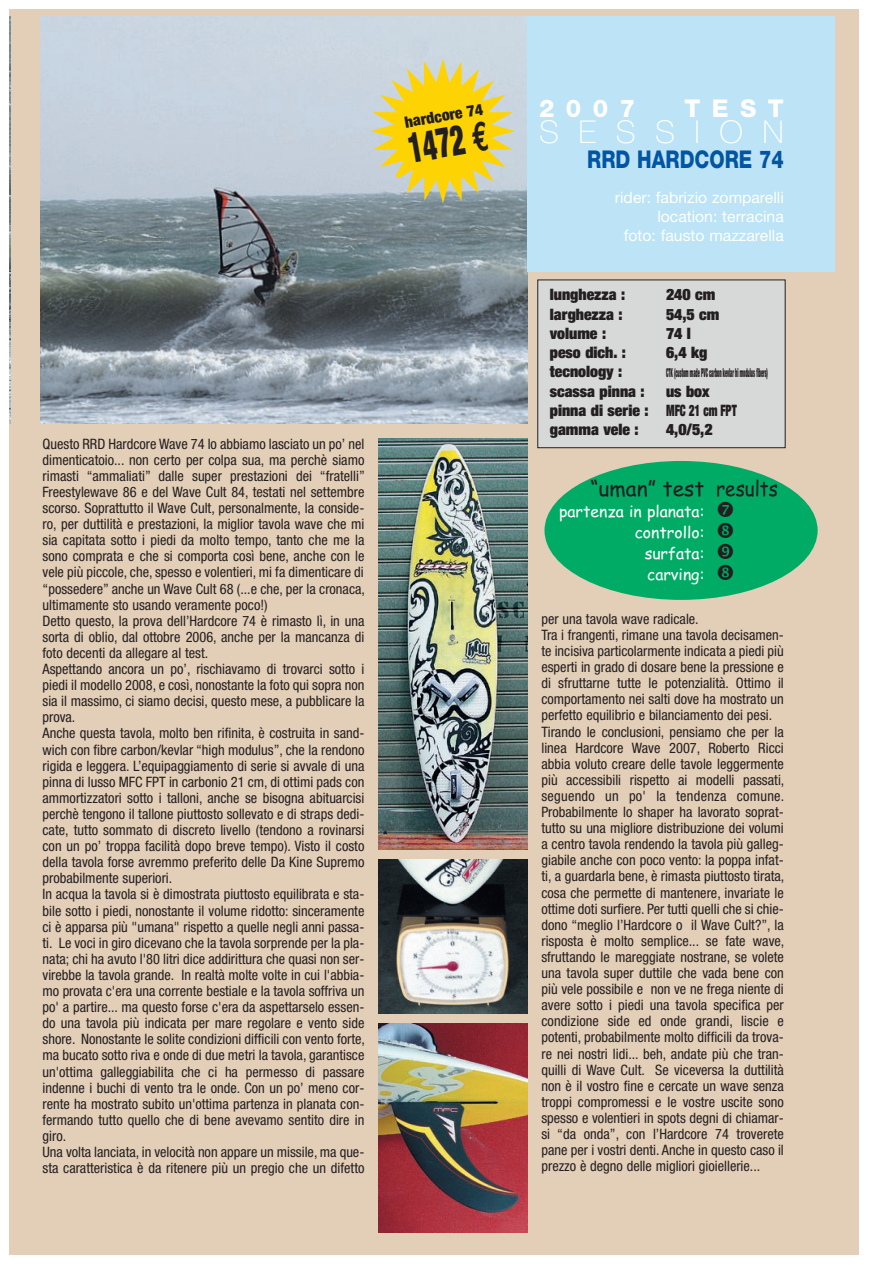
<style>
.page{position:relative;width:869px;height:1265px;background:#fff}
.page>*{position:absolute;margin:0;border:0;box-sizing:border-box;transform-origin:0 0}
.t1{font:42px "Helvetica Neue Black Cond+GRYCRQ";color:#231f20;scale:.65 1}
.t2{font:31.5px "Helvetica Neue Thin+JAKSRZ";letter-spacing:.62em;color:#fff}
.t3{font:24.5px "Helvetica Neue Heavy+BWKXFQ";color:#0155a2;scale:.8 1}
.t4{font:24.5px "Helvetica Neue Heavy+BWKXFQ";letter-spacing:.465em;color:#fff}
.t5{font:21px "Comic Sans MS+ZZZADS";color:#231f20}
.t6{font:21px "Comic Sans MS+ZZZADS";color:#231f20;scale:.9 1}
.t7{font:15.75px/19.2px "Helvetica Neue Ext Black Cond+JGMSRI";color:#231f20}
.t8{font:15.75px/19.2px "Helvetica Neue Roman+EGDAJG";color:#fff;text-align:right}
.t9{font:15.75px/21px "Comic Sans MS+ZZZADS";color:#fff;text-align:right}
.t10{font:15.75px "Helvetica Neue Black Cond+GRYCRQ";color:#231f20}
.t11{font:14.35px/16.1px "Helvetica Neue Condensed+VEJKVH";color:#231f20}
.t12{font:12.25px "Helvetica Neue Ext Black Cond+JGMSRI";color:#231f20;scale:.35 1}
.s1{font-family:"Euro Mono Bold+SNWEHO"}
</style>
<div class="page">
<div style="left:10px;top:10px;width:848px;height:1245px;background:#e3ceb7"></div>
<img style="left:41px;top:17px;width:486px;height:406px">
<div style="left:527px;top:17px;width:307px;height:254px;background:#bce3f6"></div>
<img style="left:10px;top:17px;width:1px;height:406px">
<div style="left:544px;top:461px;width:273px;height:139px;background:#00ab66;border-radius:50%"></div>
<img style="left:372px;top:60px;width:142px;height:143px">
<img style="left:378px;top:860px;width:149px;height:154px">
<img style="left:378px;top:1024px;width:149px;height:208px">
<img style="left:378px;top:438px;width:149px;height:412px">
<div style="left:537px;top:280px;width:247px;height:168px;background:#d7d8d8"></div>
<div style="left:537px;top:279px;width:248px;height:169px;border:1px solid #231f20"></div>
<p class="t10" style="left:403px;top:113px;width:81px;rotate:-10deg">hardcore 74</p>
<h1 class="t1" style="left:404px;top:123px;width:133px;rotate:-10deg">1472 <span class="s1">€</span></h1>
<p class="t11" style="left:42px;top:435px;width:324px">Questo RRD Hardcore Wave 74 lo abbiamo lasciato un po’ nel dimenticatoio... non certo per colpa sua, ma perchè siamo rimasti “ammaliati” dalle super prestazioni dei “fratelli” Freestylewave 86 e del Wave Cult 84, testati nel settembre scorso. Soprattutto il Wave Cult, personalmente, la conside&shy;ro, per duttilità e prestazioni, la miglior tavola wave che mi sia capitata sotto i piedi da molto tempo, tanto che me la sono comprata e che si comporta così bene, anche con le vele più piccole, che, spesso e volentieri, mi fa dimenticare di “possedere” anche un Wave Cult 68 (...e che, per la cronaca, ultimamente sto usando veramente poco!)<br>Detto questo, la prova dell’Hardcore 74 è rimasto lì, in una sorta di oblio, dal ottobre 2006, anche per la mancanza di foto decenti da allegare al test.<br>Aspettando ancora un po’, rischiavamo di trovarci sotto i piedi il modello 2008, e così, nonostante la foto qui sopra non sia il massimo, ci siamo decisi, questo mese, a pubblicare la prova.<br>Anche questa tavola, molto ben rifinita, è costruita in sand&shy;wich con fibre carbon/kevlar “high modulus”, che la rendono rigida e leggera. L’equipaggiamento di serie si avvale di una pinna di lusso MFC FPT in carbonio 21 cm, di ottimi pads con ammortizzatori sotto i talloni, anche se bisogna abituarcisi perchè tengono il tallone piuttosto sollevato e di straps dedi&shy;cate, tutto sommato di discreto livello (tendono a rovinarsi con un po’ troppa facilità dopo breve tempo). Visto il costo della tavola forse avremmo preferito delle Da Kine Supremo probabilmente superiori.<br>In acqua la tavola si è dimostrata piuttosto equilibrata e sta&shy;bile sotto i piedi, nonostante il volume ridotto: sinceramente ci è apparsa più "umana" rispetto a quelle negli anni passa&shy;ti. Le voci in giro dicevano che la tavola sorprende per la pla&shy;nata; chi ha avuto l'80 litri dice addirittura che quasi non ser&shy;virebbe la tavola grande. In realtà molte volte in cui l'abbia&shy;mo provata c'era una corrente bestiale e la tavola soffriva un po' a partire... ma questo forse c'era da aspettarselo essen&shy;do una tavola più indicata per mare regolare e vento side shore. Nonostante le solite condizioni difficili con vento forte, ma bucato sotto riva e onde di due metri la tavola, garantisce un'ottima galleggiabilita che ci ha permesso di passare indenne i buchi di vento tra le onde. Con un po’ meno cor&shy;rente ha mostrato subito un'ottima partenza in planata con&shy;fermando tutto quello che di bene avevamo sentito dire in giro.<br>Una volta lanciata, in velocità non appare un missile, ma que&shy;sta caratteristica è da ritenere più un pregio che un difetto</p>
<h3 class="t4" style="left:539px;top:94px;width:97px">2007</h3>
<h3 class="t4" style="left:684px;top:94px;width:101px">TEST</h3>
<h2 class="t2" style="left:539px;top:115px;width:246px">SESSION</h2>
<h3 class="t3" style="left:587px;top:145px;width:247px">RRD HARDCORE 74</h3>
<p class="t8" style="left:614px;top:188px;width:170px">rider: fabrizio zomparelli location: terracina<br>foto: fausto mazzarella</p>
<p class="t7" style="left:549px;top:285px;width:77px">lunghezza :</p>
<p class="t7" style="left:665px;top:285px;width:51px">240 cm</p>
<p class="t7" style="left:549px;top:304px;width:74px">larghezza :</p>
<p class="t7" style="left:665px;top:304px;width:55px">54,5 cm</p>
<p class="t7" style="left:549px;top:323px;width:58px">volume :</p>
<p class="t7" style="left:665px;top:323px;width:26px">74 l</p>
<p class="t7" style="left:549px;top:342px;width:78px">peso dich. :</p>
<p class="t7" style="left:665px;top:342px;width:43px">6,4 kg</p>
<p class="t7" style="left:549px;top:362px;width:74px">tecnology :</p>
<p class="t12" style="left:665px;top:365px;width:293px">CTK (custom made PVC carbon kevlar hi modulus fibers)</p>
<p class="t7" style="left:549px;top:381px;width:96px">scassa pinna :</p>
<p class="t7" style="left:549px;top:381px;width:188px;text-indent:116px">us box pinna di serie : MFC 21 cm FPT gamma vele :</p>
<p class="t7" style="left:665px;top:419px;width:48px">4,0/5,2</p>
<h3 class="t5" style="left:590px;top:473px;width:115px">“uman” test</h3>
<p class="t9" style="left:559px;top:500px;width:147px">partenza in planata: controllo:<br>surfata:<br>carving:</p>
<h3 class="t6" style="left:716px;top:473px;width:70px">results</h3>
<p class="t11" style="left:541px;top:611px;width:244px">per una tavola wave radicale.<br>Tra i frangenti, rimane una tavola decisamen&shy;te incisiva particolarmente indicata a piedi più esperti in grado di dosare bene la pressione e di sfruttarne tutte le potenzialità. Ottimo il comportamento nei salti dove ha mostrato un perfetto equilibrio e bilanciamento dei pesi.<br>Tirando le conclusioni, pensiamo che per la linea Hardcore Wave 2007, Roberto Ricci abbia voluto creare delle tavole leggermente più accessibili rispetto ai modelli passati, seguendo un po' la tendenza comune.<br>Probabilmente lo shaper ha lavorato soprat&shy;tutto su una migliore distribuzione dei volumi a centro tavola rendendo la tavola più galleg&shy;giabile anche con poco vento: la poppa infat&shy;ti, a guardarla bene, è rimasta piuttosto tirata, cosa che permette di mantenere, invariate le ottime doti surfiere. Per tutti quelli che si chie&shy;dono “meglio l’Hardcore o il Wave Cult?”, la risposta è molto semplice... se fate wave, sfruttando le mareggiate nostrane, se volete una tavola super duttile che vada bene con più vele possibile e non ve ne frega niente di avere sotto i piedi una tavola specifica per condizione side ed onde grandi, liscie e potenti, probabilmente molto difficili da trova&shy;re nei nostri lidi... beh, andate più che tran&shy;quilli di Wave Cult. Se viceversa la duttilità non è il vostro fine e cercate un wave senza troppi compromessi e le vostre uscite sono spesso e volentieri in spots degni di chiamar&shy;si “da onda”, con l’Hardcore 74 troverete pane per i vostri denti. Anche in questo caso il prezzo è degno delle migliori gioiellerie...</p>
</div>
